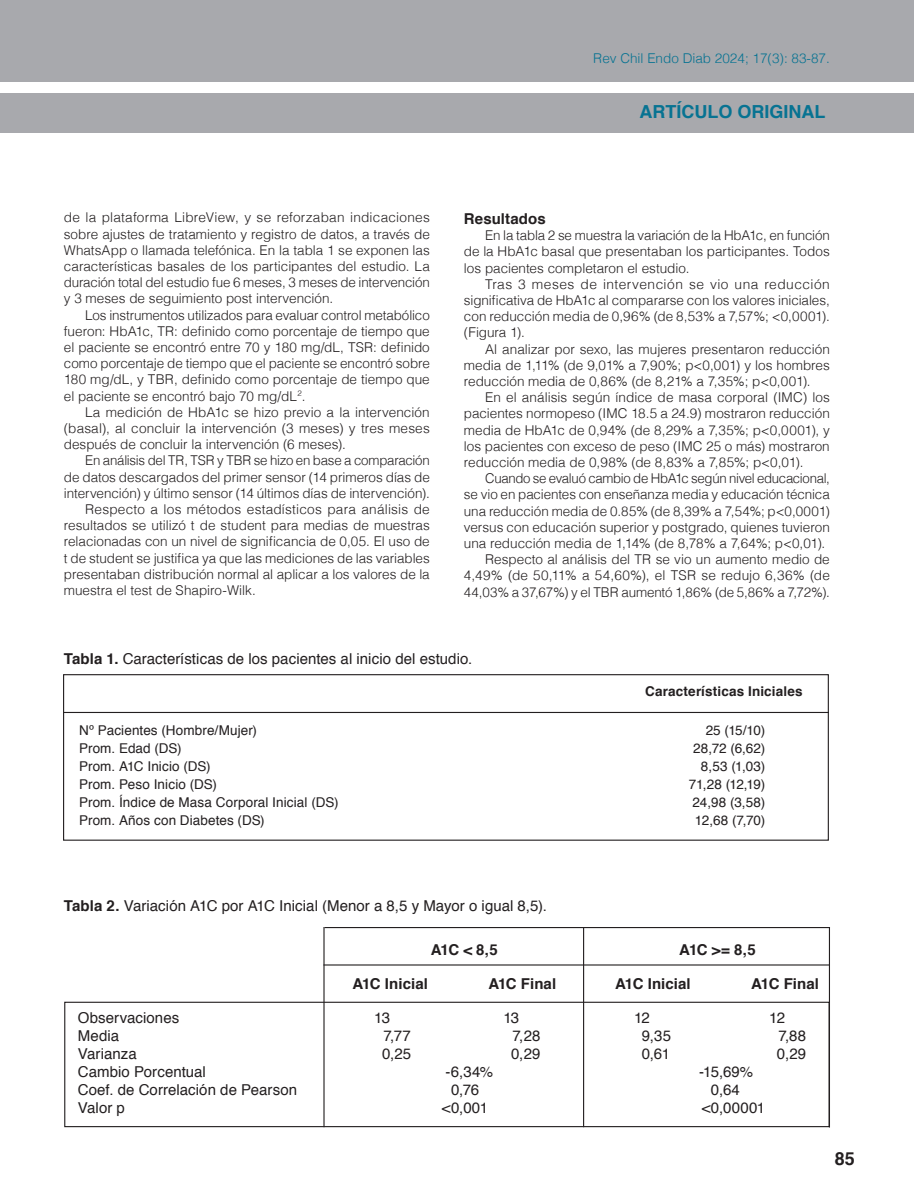
<style>
.page{position:relative;width:915px;height:1191px;background:#fff}
.page>*{position:absolute;margin:0;border:0;box-sizing:border-box;transform-origin:0 0}
.t1{font:700 18px "Helvetica";color:#077392}
.t2{font:700 18px "Helvetica";color:#231f20}
.Lista_tabulada{font:15px "Helvetica";letter-spacing:.005em;color:#231f20}
.Lista_tabulada-2{font:700 15px "Helvetica";color:#231f20}
.Sub_titulos_1{font:700 15px "Helvetica";letter-spacing:.005em;color:#231f20}
.Texto{font:300 13.5px/16.2px "Helvetica";color:#231f20;text-align:justify}
.Lista_tabulada-3{font:13.5px "Helvetica";letter-spacing:.005em;color:#231f20}
.t3{font:300 13.5px "Helvetica";color:#077392}
.Lista_tabulada-4{font:700 13.5px "Helvetica";letter-spacing:.01em;color:#231f20}
.s1{font-weight:700}
</style>
<div class="page">
<div style="left:0;top:0;width:913px;height:81px;background:#a8a9ad"></div>
<div style="left:0;top:93px;width:913px;height:40px;background:#a8a9ad"></div>
<div style="left:63px;top:674px;width:765px;height:166px;border:1px solid #231f20"></div>
<div style="left:64px;top:1001px;width:765px;height:126px;border:1px solid #231f20"></div>
<hr style="left:63px;top:712px;width:765px;height:1px;background:#231f20">
<hr style="left:324px;top:927px;width:505px;height:1px;background:#231f20">
<hr style="left:323px;top:964px;width:506px;height:1px;background:#231f20">
<hr style="left:583px;top:927px;width:1px;height:200px;background:#231f20">
<hr style="left:323px;top:927px;width:1px;height:200px;background:#231f20">
<hr style="left:828px;top:927px;width:1px;height:200px;background:#231f20">
<p class="t3" style="left:593px;top:46px;width:238px">Rev Chil Endo Diab 2024; 17(3): 83-87.</p>
<h1 class="t1" style="left:639px;top:97px;width:187px">ARTÍCULO ORIGINAL</h1>
<p class="Texto" style="left:64px;top:208px;width:367px">de la plataforma LibreView, y se reforzaban indicaciones sobre ajustes de tratamiento y registro de datos, a través de WhatsApp o llamada telefónica. En la tabla 1 se exponen las características basales de los participantes del estudio. La duración total del estudio fue 6 meses, 3 meses de intervención y 3 meses de seguimiento post intervención.</p>
<p class="Texto" style="left:64px;top:306px;width:367px;text-indent:21px">Los instrumentos utilizados para evaluar control metabólico fueron: HbA1c, TR: definido como porcentaje de tiempo que el paciente se encontró entre 70 y 180 mg/dL, TSR: definido como porcentaje de tiempo que el paciente se encontró sobre 180 mg/dL, y TBR, definido como porcentaje de tiempo que el paciente se encontró bajo 70 mg/dL<sup>2</sup>.</p>
<p class="Texto" style="left:64px;top:403px;width:367px;text-indent:21px">La medición de HbA1c se hizo previo a la intervención (basal), al concluir la intervención (3 meses) y tres meses después de concluir la intervención (6 meses).</p>
<p class="Texto" style="left:64px;top:451px;width:367px;text-indent:21px">En análisis del TR, TSR y TBR se hizo en base a comparación de datos descargados del primer sensor (14 primeros días de intervención) y último sensor (14 últimos días de intervención).</p>
<p class="Texto" style="left:64px;top:500px;width:367px;text-indent:21px">Respecto a los métodos estadísticos para análisis de resultados se utilizó t de student para medias de muestras relacionadas con un nivel de significancia de 0,05. El uso de t de student se justifica ya que las mediciones de las variables presentaban distribución normal al aplicar a los valores de la muestra el test de Shapiro-Wilk.</p>
<p class="Sub_titulos_1" style="left:463px;top:206px;width:83px">Resultados</p>
<p class="Texto" style="left:463px;top:226px;width:367px;text-indent:21px">En la tabla 2 se muestra la variación de la HbA1c, en función de la HbA1c basal que presentaban los participantes. Todos los pacientes completaron el estudio.</p>
<p class="Texto" style="left:463px;top:275px;width:367px;text-indent:21px">Tras 3 meses de intervención se vio una reducción significativa de HbA1c al compararse con los valores iniciales, con reducción media de 0,96% (de 8,53% a 7,57%; &lt;0,0001). (Figura 1).</p>
<p class="Texto" style="left:463px;top:340px;width:367px;text-indent:21px">Al analizar por sexo, las mujeres presentaron reducción media de 1,11% (de 9,01% a 7,90%; p&lt;0,001) y los hombres reducción media de 0,86% (de 8,21% a 7,35%; p&lt;0,001).</p>
<p class="Texto" style="left:463px;top:388px;width:367px;text-indent:21px">En el análisis según índice de masa corporal (IMC) los pacientes normopeso (IMC 18.5 a 24.9) mostraron reducción media de HbA1c de 0,94% (de 8,29% a 7,35%; p&lt;0,0001), y los pacientes con exceso de peso (IMC 25 o más) mostraron reducción media de 0,98% (de 8,83% a 7,85%; p&lt;0,01).</p>
<p class="Texto" style="left:463px;top:469px;width:367px;text-indent:21px">Cuando se evaluó cambio de HbA1c según nivel educacional, se vio en pacientes con enseñanza media y educación técnica una reducción media de 0.85% (de 8,39% a 7,54%; p&lt;0,0001) versus con educación superior y postgrado, quienes tuvieron una reducción media de 1,14% (de 8,78% a 7,64%; p&lt;0,01).</p>
<p class="Texto" style="left:463px;top:550px;width:367px;text-indent:21px">Respecto al análisis del TR se vio un aumento medio de 4,49% (de 50,11% a 54,60%), el TSR se redujo 6,36% (de 44,03% a 37,67%) y el TBR aumentó 1,86% (de 5,86% a 7,72%).</p>
<p class="Lista_tabulada" style="left:64px;top:647px;width:410px"><span class="s1">Tabla 1.</span> Características de los pacientes al inicio del estudio.</p>
<p class="Lista_tabulada-4" style="left:645px;top:680px;width:159px">Características Iniciales</p>
<p class="Lista_tabulada-3" style="left:79px;top:720px;width:179px">Nº Pacientes (Hombre/Mujer)</p>
<p class="Lista_tabulada-3" style="left:705px;top:720px;width:61px">25 (15/10)</p>
<p class="Lista_tabulada-3" style="left:79px;top:738px;width:104px">Prom. Edad (DS)</p>
<p class="Lista_tabulada-3" style="left:693px;top:738px;width:73px">28,72 (6,62)</p>
<p class="Lista_tabulada-3" style="left:79px;top:756px;width:133px">Prom. A1C Inicio (DS)</p>
<p class="Lista_tabulada-3" style="left:700px;top:756px;width:66px">8,53 (1,03)</p>
<p class="Lista_tabulada-3" style="left:79px;top:774px;width:139px">Prom. Peso Inicio (DS)</p>
<p class="Lista_tabulada-3" style="left:688px;top:774px;width:78px">71,28 (12,19)</p>
<p class="Lista_tabulada-3" style="left:79px;top:792px;width:261px">Prom. Índice de Masa Corporal Inicial (DS)</p>
<p class="Lista_tabulada-3" style="left:692px;top:792px;width:74px">24,98 (3,58)</p>
<p class="Lista_tabulada-3" style="left:79px;top:810px;width:187px">Prom. Años con Diabetes (DS)</p>
<p class="Lista_tabulada-3" style="left:694px;top:810px;width:72px">12,68 (7,70)</p>
<p class="Lista_tabulada" style="left:64px;top:894px;width:484px"><span class="s1">Tabla 2.</span> Variación A1C por A1C Inicial (Menor a 8,5 y Mayor o igual 8,5).</p>
<p class="Lista_tabulada-2" style="left:430px;top:937px;width:68px">A1C &lt; 8,5</p>
<p class="Lista_tabulada-2" style="left:679px;top:937px;width:78px">A1C &gt;= 8,5</p>
<p class="Lista_tabulada-2" style="left:352px;top:971px;width:77px">A1C Inicial</p>
<p class="Lista_tabulada-2" style="left:488px;top:971px;width:69px">A1C Final</p>
<p class="Lista_tabulada-2" style="left:615px;top:971px;width:77px">A1C Inicial</p>
<p class="Lista_tabulada-2" style="left:750px;top:971px;width:69px">A1C Final</p>
<p class="Lista_tabulada" style="left:78px;top:1006px;width:103px">Observaciones</p>
<p class="Lista_tabulada" style="left:374px;top:1006px;width:17px">13</p>
<p class="Lista_tabulada" style="left:503px;top:1006px;width:17px">13</p>
<p class="Lista_tabulada" style="left:634px;top:1006px;width:17px">12</p>
<p class="Lista_tabulada" style="left:769px;top:1006px;width:17px">12</p>
<p class="Lista_tabulada" style="left:78px;top:1024px;width:43px">Media</p>
<p class="Lista_tabulada" style="left:383px;top:1024px;width:29px">7,77</p>
<p class="Lista_tabulada" style="left:512px;top:1024px;width:29px">7,28</p>
<p class="Lista_tabulada" style="left:641px;top:1024px;width:31px">9,35</p>
<p class="Lista_tabulada" style="left:778px;top:1024px;width:29px">7,88</p>
<p class="Lista_tabulada" style="left:78px;top:1042px;width:60px">Varianza</p>
<p class="Lista_tabulada" style="left:382px;top:1042px;width:31px">0,25</p>
<p class="Lista_tabulada" style="left:511px;top:1042px;width:31px">0,29</p>
<p class="Lista_tabulada" style="left:641px;top:1042px;width:30px">0,61</p>
<p class="Lista_tabulada" style="left:776px;top:1042px;width:31px">0,29</p>
<p class="Lista_tabulada" style="left:78px;top:1060px;width:129px">Cambio Porcentual</p>
<p class="Lista_tabulada" style="left:445px;top:1060px;width:49px">-6,34%</p>
<p class="Lista_tabulada" style="left:699px;top:1060px;width:56px">-15,69%</p>
<p class="Lista_tabulada" style="left:78px;top:1078px;width:221px">Coef. de Correlación de Pearson</p>
<p class="Lista_tabulada" style="left:451px;top:1078px;width:30px">0,76</p>
<p class="Lista_tabulada" style="left:710px;top:1078px;width:31px">0,64</p>
<p class="Lista_tabulada" style="left:78px;top:1096px;width:49px">Valor p</p>
<p class="Lista_tabulada" style="left:442px;top:1096px;width:48px">&lt;0,001</p>
<p class="Lista_tabulada" style="left:701px;top:1096px;width:65px">&lt;0,00001</p>
<h1 class="t2" style="left:834px;top:1144px;width:22px">85</h1>
</div>
